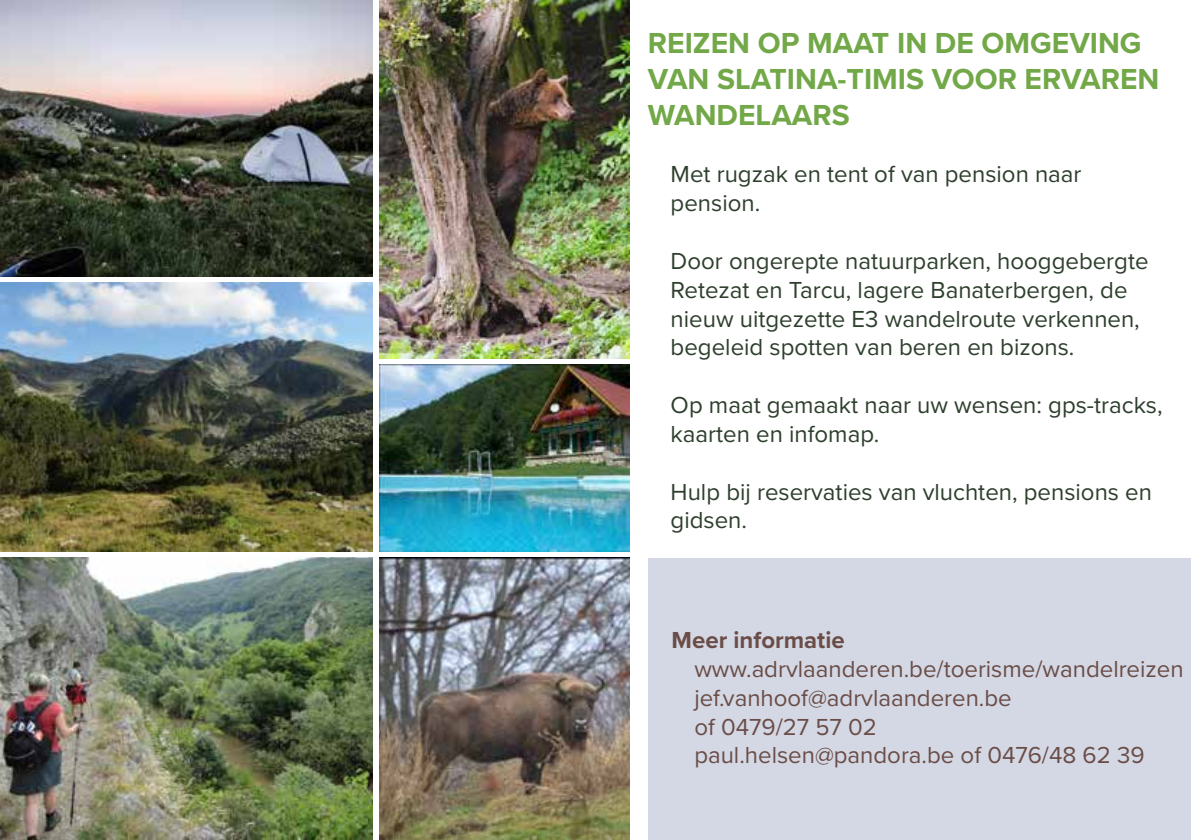
<style>
.page{position:relative;width:1191px;height:840px;background:#fff}
.page>*{position:absolute;margin:0;border:0;box-sizing:border-box;transform-origin:0 0}
.t1{font:700 30px/36px "Proxima Nova";color:#72a848}
.t2{font:24px/28.8px "Proxima Nova";color:#2e3f2d}
.t3{font:24px/28.8px "Proxima Nova";color:#6a4d47}
.t4{font:700 24px "Proxima Nova";color:#6a4d47}
</style>
<div class="page">
<img style="left:380px;top:364px;width:249px;height:187px">
<img style="left:380px;top:557px;width:249px;height:282px">
<img style="left:0;top:0;width:373px;height:276px">
<img style="left:0;top:282px;width:373px;height:269px">
<img style="left:380px;top:0;width:249px;height:358px">
<img style="left:0;top:557px;width:373px;height:282px">
<div style="left:649px;top:558px;width:542px;height:281px;background:#d4d8e4"></div>
<p class="t1" style="left:648px;top:24px;width:513px">REIZEN OP MAAT IN DE OMGEVING<br>VAN SLATINA-TIMIS VOOR ERVAREN<br>WANDELAARS</p>
<p class="t2" style="left:670px;top:159px;width:412px">Met rugzak en tent of van pension naar pension.</p>
<p class="t2" style="left:670px;top:245px;width:479px">Door ongerepte natuurparken, hooggebergte Retezat en Tarcu, lagere Banaterbergen, de nieuw uitgezette E3 wandelroute verkennen, begeleid spotten van beren en bizons.</p>
<p class="t2" style="left:670px;top:389px;width:493px">Op maat gemaakt naar uw wensen: gps-tracks, kaarten en infomap.</p>
<p class="t2" style="left:670px;top:476px;width:483px">Hulp bij reservaties van vluchten, pensions en gidsen.</p>
<p class="t4" style="left:671px;top:622px;width:175px">Meer informatie</p>
<p class="t3" style="left:694px;top:653px;width:491px">www.adrvlaanderen.be/toerisme/wandelreizen jef.vanhoof@adrvlaanderen.be<br>of 0479/27 57 02<br>paul.helsen@pandora.be of 0476/48 62 39</p>
</div>
